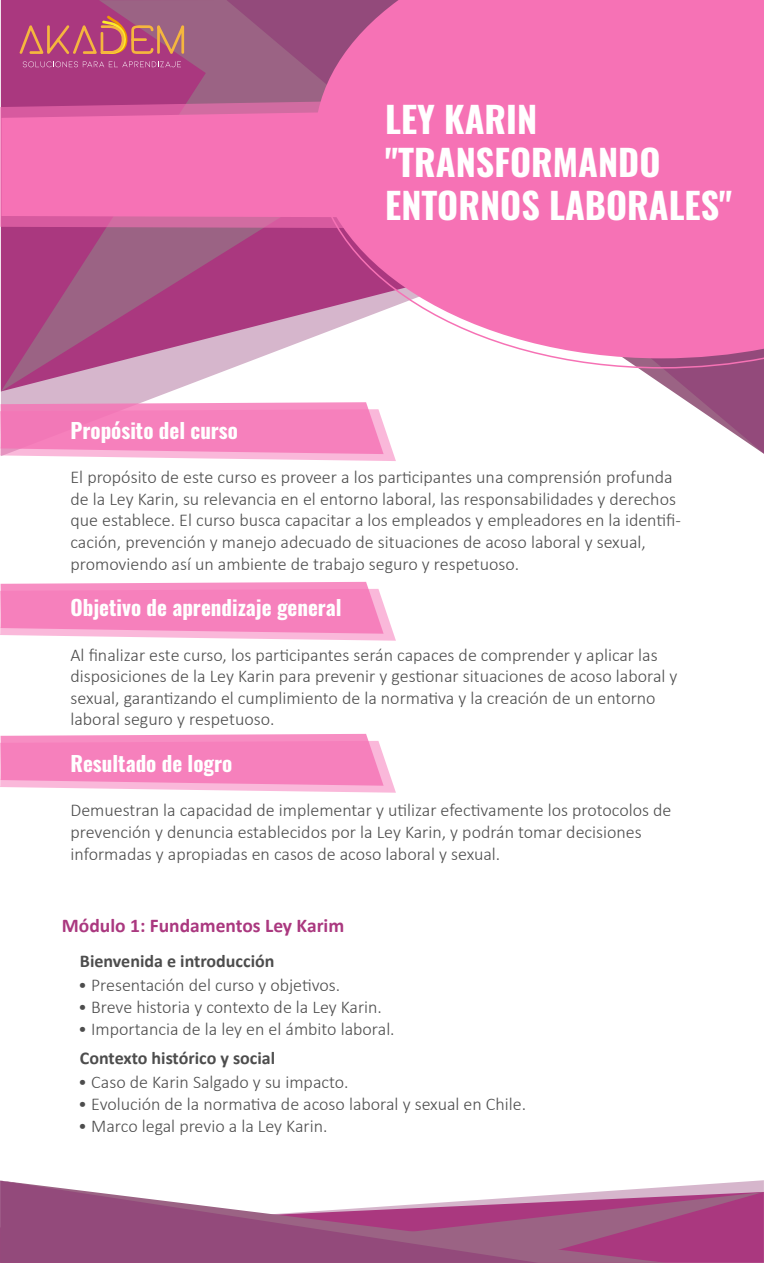
<style>
.page{position:relative;width:764px;height:1263px;background:#fff}
.page>*{position:absolute;margin:0;border:0;box-sizing:border-box;transform-origin:0 0}
.t1{font:700 36px/43.2px "Oswald";color:#fff}
.t2{font:700 21px "Oswald";color:#fff}
.t3{font:700 19.5px "Calibri";color:#aa387f}
.t4{font:300 18px/21.6px "Calibri";color:#4d4d4d}
.t5{font:700 18px "Calibri";color:#4d4d4d}
</style>
<div class="page">
<svg style="left:1px;top:0;width:225px;height:391px;background:#aa568a"></svg>
<svg style="left:226px;top:0;width:537px;height:453px"></svg>
<svg style="left:538px;top:1192px;width:225px;height:71px;background:#a85086"></svg>
<svg style="left:0;top:1180px;width:538px;height:83px;fill:#974a7f"></svg>
<svg style="left:315px;top:0;width:448px;height:8px;background:#e46baa"></svg>
<svg style="left:314px;top:8px;width:449px;height:361px;background:#f17ab7"></svg>
<svg style="left:0;top:101px;width:354px;height:127px;background:#cf5f9d"></svg>
<div style="left:1px;top:112px;width:353px;height:105px;background:#f672b5"></div>
<svg style="left:0;top:402px;width:396px;height:59px;background:#f692c5"></svg>
<svg style="left:0;top:582px;width:396px;height:59px;background:#f795c7"></svg>
<svg style="left:0;top:734px;width:396px;height:59px;background:#f795c7"></svg>
<svg style="left:19px;top:15px;width:165px;height:40px;background:#b85b70"></svg>
<svg style="left:23px;top:61px;width:158px;height:6px"></svg>
<h1 class="t1" style="left:385px;top:94px;width:348px">LEY KARIN "TRANSFORMANDO<br>ENTORNOS LABORALES"</h1>
<p class="t2" style="left:70px;top:412px;width:169px">Propósito del curso</p>
<p class="t4" style="left:70px;top:466px;width:612px">El propósito de este curso es proveer a los participantes una comprensión profunda de la Ley Karin, su relevancia en el entorno laboral, las responsabilidades y derechos que establece. El curso busca capacitar a los empleados y empleadores en la identifi&shy;cación, prevención y manejo adecuado de situaciones de acoso laboral y sexual, promoviendo así un ambiente de trabajo seguro y respetuoso.</p>
<p class="t2" style="left:70px;top:589px;width:272px">Objetivo de aprendizaje general</p>
<p class="t4" style="left:70px;top:644px;width:608px">Al finalizar este curso, los participantes serán capaces de comprender y aplicar las disposiciones de la Ley Karin para prevenir y gestionar situaciones de acoso laboral y sexual, garantizando el cumplimiento de la normativa y la creación de un entorno laboral seguro y respetuoso.</p>
<p class="t2" style="left:70px;top:745px;width:163px">Resultado de logro</p>
<p class="t4" style="left:70px;top:799px;width:602px">Demuestran la capacidad de implementar y utilizar efectivamente los protocolos de prevención y denuncia establecidos por la Ley Karin, y podrán tomar decisiones informadas y apropiadas en casos de acoso laboral y sexual.</p>
<p class="t3" style="left:62px;top:911px;width:284px">Módulo 1: Fundamentos Ley Karim</p>
<p class="t5" style="left:80px;top:948px;width:196px">Bienvenida e introducción</p>
<p class="t4" style="left:78px;top:974px;width:263px">• Presentación del curso y objetivos.</p>
<p class="t4" style="left:78px;top:996px;width:305px">• Breve historia y contexto de la Ley Karin.</p>
<p class="t4" style="left:78px;top:1018px;width:318px">• Importancia de la ley en el ámbito laboral.</p>
<p class="t5" style="left:80px;top:1045px;width:197px">Contexto histórico y social</p>
<p class="t4" style="left:78px;top:1071px;width:272px">• Caso de Karin Salgado y su impacto.</p>
<p class="t4" style="left:78px;top:1093px;width:449px">• Evolución de la normativa de acoso laboral y sexual en Chile.</p>
<p class="t4" style="left:78px;top:1115px;width:251px">• Marco legal previo a la Ley Karin.</p>
</div>
